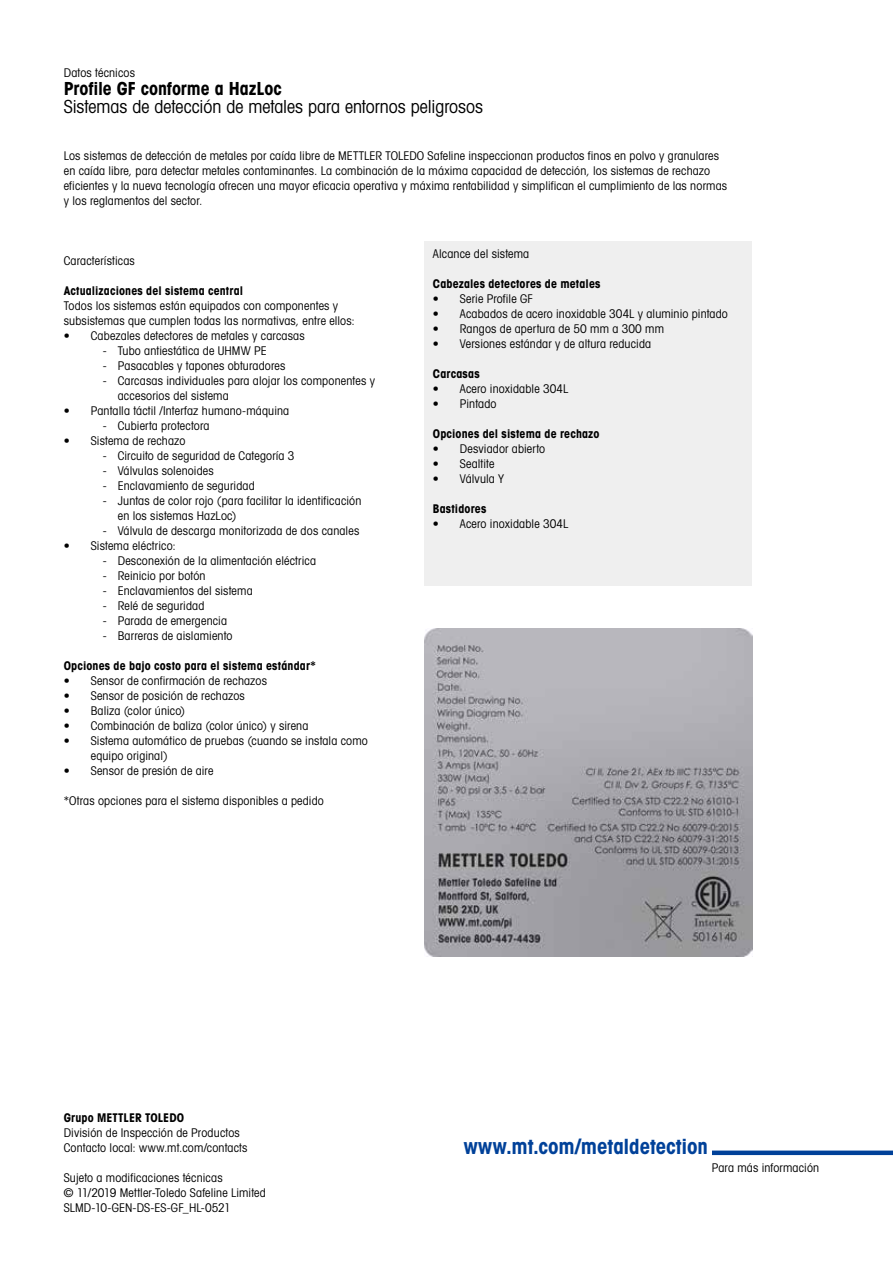
<style>
.page{position:relative;width:893px;height:1263px;background:#fff}
.page>*{position:absolute;margin:0;border:0;box-sizing:border-box;transform-origin:0 0}
.t1{font:21px "Avant Gardefor MT Bd";letter-spacing:-.005em;color:#004199}
.t2{font:18px "Avant Gardefor MT Bk";color:#000}
.t3{font:18px "Avant Gardefor MT Bd";letter-spacing:-.005em;color:#000}
.t4{font:12px/15px "Avant Gardefor MT Bk";letter-spacing:.015em;color:#000}
.t5{font:12px "Avant Gardefor MT Bd";letter-spacing:.015em;color:#000}
</style>
<div class="page">
<div style="left:712px;top:1150px;width:181px;height:5px;background:#004199"></div>
<img style="left:424px;top:629px;width:329px;height:328px">
<div style="left:424px;top:241px;width:328px;height:344px;background:#efefef"></div>
<p class="t4" style="left:64px;top:65px;width:73px">Datos técnicos</p>
<h2 class="t3" style="left:64px;top:77px;width:219px">Profile GF conforme a HazLoc</h2>
<h2 class="t2" style="left:64px;top:95px;width:421px">Sistemas de detección de metales para entornos peligrosos</h2>
<p class="t4" style="left:64px;top:148px;width:665px">Los sistemas de detección de metales por caída libre de METTLER TOLEDO Safeline inspeccionan productos finos en polvo y granulares en caída libre, para detectar metales contaminantes. La combinación de la máxima capacidad de detección, los sistemas de rechazo eficientes y la nueva tecnología ofrecen una mayor eficacia operativa y máxima rentabilidad y simplifican el cumplimiento de las normas y los reglamentos del sector.</p>
<p class="t4" style="left:64px;top:253px;width:73px">Características</p>
<p class="t5" style="left:64px;top:283px;width:181px">Actualizaciones del sistema central</p>
<p class="t4" style="left:64px;top:298px;width:293px">Todos los sistemas están equipados con componentes y subsistemas que cumplen todas las normativas, entre ellos:</p>
<p class="t4" style="left:64px;top:328px;width:243px">• Cabezales detectores de metales y carcasas</p>
<p class="t4" style="left:103px;top:343px;width:165px">- Tubo antiestática de UHMW PE</p>
<p class="t4" style="left:103px;top:358px;width:184px">- Pasacables y tapones obturadores</p>
<p class="t4" style="left:118px;top:373px;width:259px;text-indent:-15px">- Carcasas individuales para alojar los componentes y accesorios del sistema</p>
<p class="t4" style="left:64px;top:403px;width:227px">• Pantalla táctil /Interfaz humano-máquina</p>
<p class="t4" style="left:103px;top:418px;width:108px">- Cubierta protectora</p>
<p class="t4" style="left:64px;top:433px;width:123px">• Sistema de rechazo</p>
<p class="t4" style="left:103px;top:448px;width:193px">- Circuito de seguridad de Categoría 3</p>
<p class="t4" style="left:103px;top:463px;width:113px">- Válvulas solenoides</p>
<p class="t4" style="left:103px;top:478px;width:153px">- Enclavamiento de seguridad</p>
<p class="t4" style="left:118px;top:493px;width:245px;text-indent:-15px">- Juntas de color rojo (para facilitar la identificación en los sistemas HazLoc)</p>
<p class="t4" style="left:103px;top:523px;width:258px">- Válvula de descarga monitorizada de dos canales</p>
<p class="t4" style="left:64px;top:538px;width:114px">• Sistema eléctrico:</p>
<p class="t4" style="left:103px;top:553px;width:215px">- Desconexión de la alimentación eléctrica</p>
<p class="t4" style="left:103px;top:568px;width:104px">- Reinicio por botón</p>
<p class="t4" style="left:103px;top:583px;width:151px">- Enclavamientos del sistema</p>
<p class="t4" style="left:103px;top:598px;width:103px">- Relé de seguridad</p>
<p class="t4" style="left:103px;top:613px;width:126px">- Parada de emergencia</p>
<p class="t4" style="left:103px;top:628px;width:131px">- Barreras de aislamiento</p>
<p class="t5" style="left:64px;top:658px;width:253px">Opciones de bajo costo para el sistema estándar*</p>
<p class="t4" style="left:64px;top:673px;width:205px">• Sensor de confirmación de rechazos</p>
<p class="t4" style="left:64px;top:688px;width:183px">• Sensor de posición de rechazos</p>
<p class="t4" style="left:64px;top:703px;width:123px">• Baliza (color único)</p>
<p class="t4" style="left:64px;top:718px;width:246px">• Combinación de baliza (color único) y sirena</p>
<p class="t4" style="left:91px;top:733px;width:279px;text-indent:-27px">• Sistema automático de pruebas (cuando se instala como equipo original)</p>
<p class="t4" style="left:64px;top:763px;width:151px">• Sensor de presión de aire</p>
<p class="t4" style="left:64px;top:793px;width:262px">*Otras opciones para el sistema disponibles a pedido</p>
<p class="t4" style="left:433px;top:246px;width:98px">Alcance del sistema</p>
<p class="t5" style="left:433px;top:276px;width:169px">Cabezales detectores de metales</p>
<p class="t4" style="left:433px;top:291px;width:101px">• Serie Profile GF</p>
<p class="t4" style="left:433px;top:306px;width:297px">• Acabados de acero inoxidable 304L y aluminio pintado</p>
<p class="t4" style="left:433px;top:321px;width:233px">• Rangos de apertura de 50 mm a 300 mm</p>
<p class="t4" style="left:433px;top:336px;width:220px">• Versiones estándar y de altura reducida</p>
<p class="t5" style="left:433px;top:366px;width:48px">Carcasas</p>
<p class="t4" style="left:433px;top:381px;width:137px">• Acero inoxidable 304L</p>
<p class="t4" style="left:433px;top:396px;width:65px">• Pintado</p>
<p class="t5" style="left:433px;top:426px;width:168px">Opciones del sistema de rechazo</p>
<p class="t4" style="left:433px;top:441px;width:114px">• Desviador abierto</p>
<p class="t4" style="left:433px;top:456px;width:63px">• Sealtite</p>
<p class="t4" style="left:433px;top:471px;width:73px">• Válvula Y</p>
<p class="t5" style="left:433px;top:501px;width:55px">Bastidores</p>
<p class="t4" style="left:433px;top:516px;width:137px">• Acero inoxidable 304L</p>
<p class="t5" style="left:64px;top:1110px;width:122px">Grupo METTLER TOLEDO</p>
<p class="t4" style="left:64px;top:1125px;width:185px">División de Inspección de Productos<br>Contacto local: www.mt.com/contacts</p>
<p class="t4" style="left:64px;top:1170px;width:203px">Sujeto a modificaciones técnicas<br>© 11/2019 Mettler-Toledo Safeline Limited<br>SLMD-10-GEN-DS-ES-GF_HL-0521</p>
<h1 class="t1" style="left:464px;top:1133px;width:246px">www.mt.com/metaldetection</h1>
<p class="t4" style="left:712px;top:1160px;width:109px">Para más información</p>
</div>
